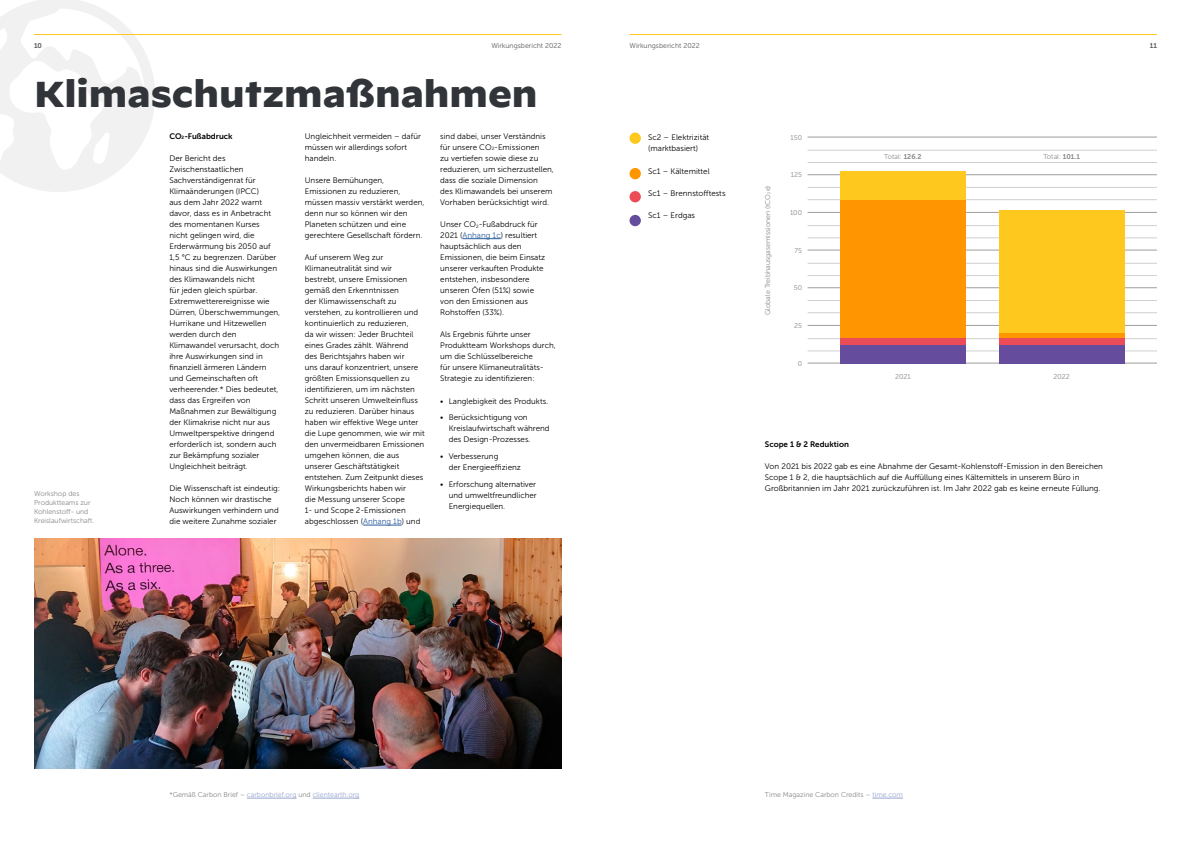
<style>
.page{position:relative;width:1191px;height:842px;background:#fff}
.page>*{position:absolute;margin:0;border:0;box-sizing:border-box;transform-origin:0 0}
.Heading{font:900 36px "Decimal";color:#313438}
.Body{font:8px/11px "Museo Sans 300";color:#000}
.Body-2{font:8px "Museo Sans 700";color:#000}
.Footnote{font:7px/9px "Museo Sans 300";color:#888587}
.Footnote-2{font:7px "Museo Sans 300";color:#95a4cd}
.t1{font:7px "Museo Sans 300";color:#58575b}
.t2{font:7px "Museo Sans 700";color:#58575b}
.s1{color:#275b9b}
.s2{font-size:4.1px}
.s3{font-family:"Museo Sans 700"}
.s4{color:#888587}
.s5{color:#95a4cd}
</style>
<div class="page">
<svg style="left:0;top:0;width:155px;height:192px"></svg>
<hr style="left:34px;top:34px;width:527px;height:1px;background:#fec81e">
<hr style="left:629px;top:34px;width:528px;height:1px;background:#fec81e">
<hr style="left:247px;top:798px;width:49px;height:1px;background:#95a4cd">
<hr style="left:313px;top:798px;width:46px;height:1px;background:#95a4cd">
<hr style="left:872px;top:798px;width:31px;height:1px;background:#95a4cd">
<img style="left:34px;top:539px;width:527px;height:229px">
<hr style="left:807px;top:137px;width:350px;height:1px;background:#9d9d9c">
<hr style="left:807px;top:150px;width:350px;height:1px;background:#d0d0d0">
<hr style="left:807px;top:187px;width:350px;height:1px;background:#d0d0d0">
<hr style="left:807px;top:225px;width:350px;height:1px;background:#d0d0d0">
<hr style="left:807px;top:263px;width:350px;height:1px;background:#d0d0d0">
<hr style="left:807px;top:300px;width:350px;height:1px;background:#d0d0d0">
<hr style="left:807px;top:338px;width:350px;height:1px;background:#d0d0d0">
<hr style="left:807px;top:162px;width:350px;height:1px;background:#d0d0d0">
<hr style="left:807px;top:199px;width:350px;height:1px;background:#d0d0d0">
<hr style="left:807px;top:238px;width:350px;height:1px;background:#d0d0d0">
<hr style="left:807px;top:275px;width:350px;height:1px;background:#d0d0d0">
<hr style="left:807px;top:313px;width:350px;height:1px;background:#d0d0d0">
<hr style="left:807px;top:351px;width:350px;height:1px;background:#d0d0d0">
<hr style="left:807px;top:174px;width:350px;height:1px;background:#9d9d9c">
<hr style="left:807px;top:250px;width:350px;height:1px;background:#9d9d9c">
<hr style="left:807px;top:325px;width:350px;height:1px;background:#9d9d9c">
<hr style="left:807px;top:212px;width:350px;height:1px;background:#9d9d9c">
<hr style="left:807px;top:287px;width:350px;height:1px;background:#9d9d9c">
<hr style="left:807px;top:363px;width:350px;height:1px;background:#9d9d9c">
<div style="left:629px;top:133px;width:12px;height:11px;background:#fec81e;border-radius:50%"></div>
<div style="left:629px;top:168px;width:12px;height:11px;background:#ff9500;border-radius:50%"></div>
<div style="left:629px;top:191px;width:12px;height:11px;background:#eb4c58;border-radius:50%"></div>
<div style="left:629px;top:215px;width:12px;height:11px;background:#654c9d;border-radius:50%"></div>
<div style="left:840px;top:345px;width:125px;height:18px;background:#654c9d"></div>
<div style="left:999px;top:345px;width:125px;height:18px;background:#654c9d"></div>
<div style="left:840px;top:200px;width:125px;height:139px;background:#ff9500"></div>
<div style="left:999px;top:332px;width:125px;height:7px;background:#ff9500"></div>
<div style="left:840px;top:339px;width:125px;height:6px;background:#eb4c58"></div>
<div style="left:999px;top:339px;width:125px;height:6px;background:#eb4c58"></div>
<div style="left:840px;top:171px;width:125px;height:29px;background:#fec81e"></div>
<div style="left:999px;top:210px;width:125px;height:122px;background:#fec81e"></div>
<hr style="left:363px;top:525px;width:39px;height:1px;background:#275b9b">
<hr style="left:462px;top:238px;width:39px;height:1px;background:#275b9b">
<p class="t2" style="left:34px;top:42px;width:9px">10</p>
<p class="t1" style="left:491px;top:42px;width:72px">Wirkungsbericht 2022</p>
<p class="t1" style="left:629px;top:42px;width:72px">Wirkungsbericht 2022</p>
<p class="t2" style="left:1149px;top:42px;width:9px">11</p>
<p class="Heading" style="left:34px;top:73px;width:505px">Klimaschutzmaßnahmen</p>
<p class="Footnote" style="left:34px;top:490px;width:62px">Workshop des<br>Produktteams zur<br>Kohlenstoff- und<br>Kreislaufwirtschaft.</p>
<p class="Body-2" style="left:169px;top:131px;width:65px">CO<sub>2</sub>-Fußabdruck</p>
<p class="Body" style="left:169px;top:153px;width:112px">Der Bericht des<br>Zwischenstaatlichen<br>Sachverständigenrat für<br>Klimaänderungen (IPCC)<br>aus dem Jahr 2022 warnt davor, dass es in Anbetracht des momentanen Kurses nicht gelingen wird, die<br>Erderwärmung bis 2050 auf<br>1,5 °C zu begrenzen. Darüber hinaus sind die Auswirkungen des Klimawandels nicht<br>für jeden gleich spürbar.<br>Extremwetterereignisse wie<br>Dürren, Überschwemmungen,<br>Hurrikane und Hitzewellen werden durch den<br>Klimawandel verursacht, doch ihre Auswirkungen sind in finanziell ärmeren Ländern und Gemeinschaften oft verheerender.* Dies bedeutet, dass das Ergreifen von<br>Maßnahmen zur Bewältigung der Klimakrise nicht nur aus<br>Umweltperspektive dringend erforderlich ist, sondern auch zur Bekämpfung sozialer<br>Ungleichheit beiträgt.</p>
<p class="Body" style="left:169px;top:483px;width:112px">Die Wissenschaft ist eindeutig:<br>Noch können wir drastische<br>Auswirkungen verhindern und die weitere Zunahme sozialer</p>
<p class="Body" style="left:305px;top:130px;width:118px">Ungleichheit vermeiden – dafür müssen wir allerdings sofort handeln.</p>
<p class="Body" style="left:305px;top:175px;width:121px">Unsere Bemühungen,<br>Emissionen zu reduzieren, müssen massiv verstärkt werden, denn nur so können wir den<br>Planeten schützen und eine gerechtere Gesellschaft fördern.</p>
<p class="Body" style="left:305px;top:252px;width:121px">Auf unserem Weg zur<br>Klimaneutralität sind wir bestrebt, unsere Emissionen gemäß den Erkenntnissen<br>der Klimawissenschaft zu verstehen, zu kontrollieren und kontinuierlich zu reduzieren,<br>da wir wissen: Jeder Bruchteil eines Grades zählt. Während<br>des Berichtsjahrs haben wir<br>uns darauf konzentriert, unsere größten Emissionsquellen zu identifizieren, um im nächsten<br>Schritt unseren Umwelteinfluss zu reduzieren. Darüber hinaus haben wir effektive Wege unter die Lupe genommen, wie wir mit den unvermeidbaren Emissionen umgehen können, die aus unserer Geschäftstätigkeit entstehen. Zum Zeitpunkt dieses<br>Wirkungsberichts haben wir<br>die Messung unserer Scope<br>1- und Scope 2-Emissionen abgeschlossen (<span class="s1">Anhang 1b</span>) und</p>
<p class="Body" style="left:440px;top:130px;width:115px">sind dabei, unser Verständnis für unsere CO<sub>2</sub>-Emissionen<br>zu vertiefen sowie diese zu reduzieren, um sicherzustellen, dass die soziale Dimension<br>des Klimawandels bei unserem<br>Vorhaben berücksichtigt wird.</p>
<p class="Body" style="left:440px;top:219px;width:106px">Unser CO<sub>2</sub>-Fußabdruck für<br>2021 (<span class="s1">Anhang 1c</span>) resultiert hauptsächlich aus den<br>Emissionen, die beim Einsatz unserer verkauften Produkte entstehen, insbesondere unseren Öfen (51%) sowie von den Emissionen aus<br>Rohstoffen (33%).</p>
<p class="Body" style="left:440px;top:329px;width:117px">Als Ergebnis führte unser<br>Produktteam Workshops durch, um die Schlüsselbereiche<br>für unsere Klimaneutralitäts-<br>Strategie zu identifizieren:</p>
<p class="Body" style="left:440px;top:395px;width:109px">• Langlebigkeit des Produkts.</p>
<p class="Body" style="left:449px;top:412px;width:102px;text-indent:-9px">• Berücksichtigung von<br>Kreislaufwirtschaft während des Design-Prozesses.</p>
<p class="Body" style="left:449px;top:451px;width:74px;text-indent:-9px">• Verbesserung<br>der Energieeffizienz</p>
<p class="Body" style="left:449px;top:478px;width:90px;text-align:justify;text-indent:-9px">• Erforschung alternativer und umweltfreundlicher Energiequellen.</p>
<p class="Body" style="left:648px;top:132px;width:62px">Sc2 – Elektrizität</p>
<p class="Footnote" style="left:790px;top:133px;width:13px">150</p>
<p class="Body" style="left:648px;top:143px;width:51px">(marktbasiert)</p>
<p class="Body" style="left:648px;top:166px;width:63px">Sc1 – Kältemittel</p>
<p class="Body" style="left:648px;top:188px;width:79px">Sc1 – Brennstofftests</p>
<p class="Body" style="left:648px;top:210px;width:48px">Sc1 – Erdgas</p>
<p class="Footnote" style="left:791px;top:170px;width:13px">125</p>
<p class="Footnote" style="left:763px;top:315px;width:131px;rotate:-90deg">Globale Treibhausgasemissionen (tCO<span class="s2">2</span>e)</p>
<p class="Footnote" style="left:790px;top:208px;width:14px">100</p>
<p class="Footnote" style="left:794px;top:246px;width:9px">75</p>
<p class="Footnote" style="left:793px;top:283px;width:10px">50</p>
<p class="Footnote" style="left:794px;top:321px;width:9px">25</p>
<p class="Footnote" style="left:797px;top:359px;width:6px">0</p>
<p class="Footnote" style="left:884px;top:152px;width:39px">Total: <span class="s3">126.2</span></p>
<p class="Footnote" style="left:1043px;top:152px;width:38px">Total: <span class="s3">101.1</span></p>
<p class="Footnote" style="left:895px;top:373px;width:17px">2021</p>
<p class="Footnote" style="left:1053px;top:373px;width:18px">2022</p>
<p class="Body-2" style="left:765px;top:440px;width:86px">Scope 1 &amp; 2 Reduktion</p>
<p class="Body" style="left:765px;top:461px;width:340px">Von 2021 bis 2022 gab es eine Abnahme der Gesamt-Kohlenstoff-Emission in den Bereichen<br>Scope 1 &amp; 2, die hauptsächlich auf die Auffüllung eines Kältemittels in unserem Büro in<br>Großbritannien im Jahr 2021 zurückzuführen ist. Im Jahr 2022 gab es keine erneute Füllung.</p>
<p class="Footnote-2" style="left:169px;top:791px;width:191px"><span class="s4">*Gemäß Carbon Brief –</span> carbonbrief.org <span class="s4">und</span> clientearth.org</p>
<p class="Footnote" style="left:765px;top:790px;width:139px">Time Magazine Carbon Credits – <span class="s5">time.com</span></p>
</div>
